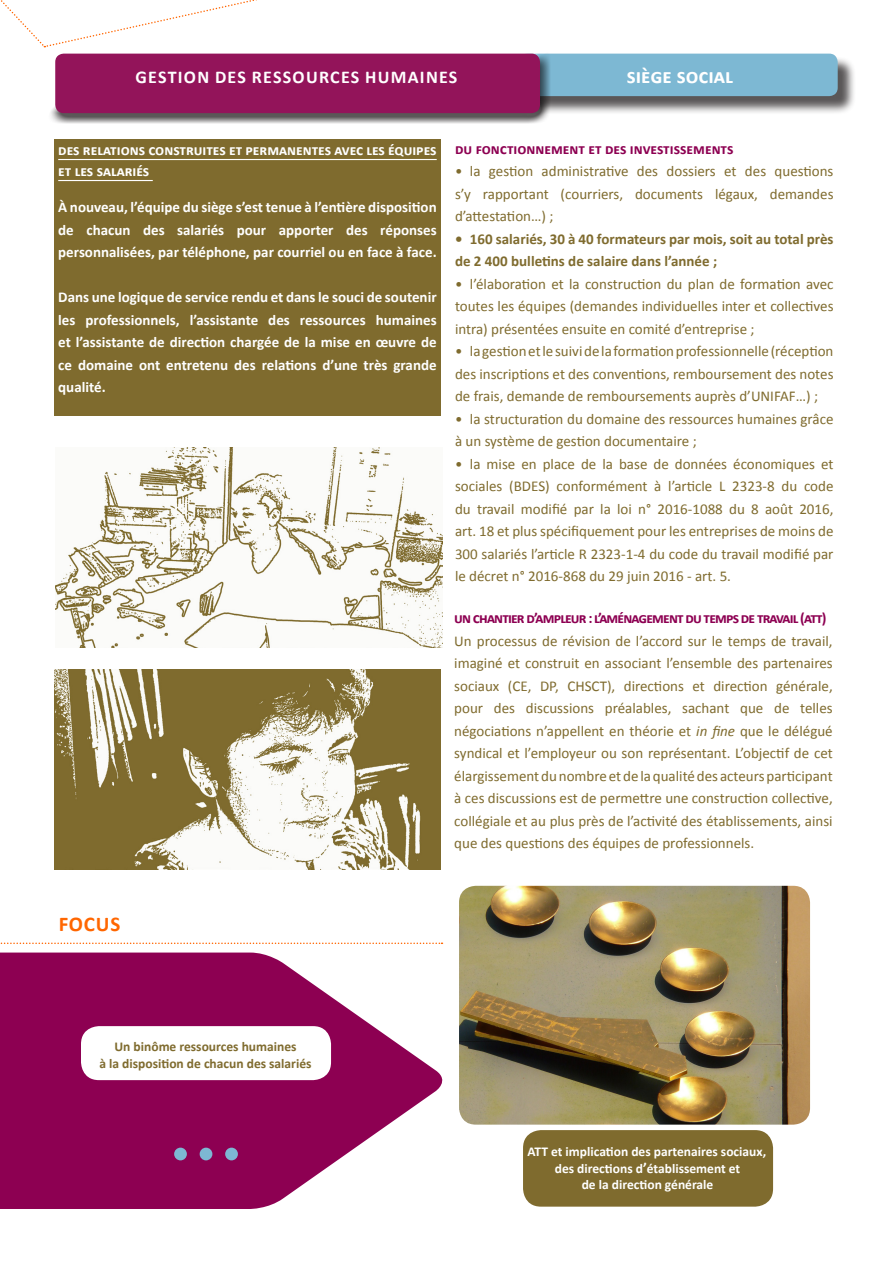
<style>
.page{position:relative;width:893px;height:1263px;background:#fff}
.page>*{position:absolute;margin:0;border:0;box-sizing:border-box;transform-origin:0 0}
.t1{font:700 21px "Calibri";color:#fff}
.t2{font:700 21px "Calibri";letter-spacing:.04em;color:#f60}
.t3{font:700 18px "Calibri";letter-spacing:.07em;color:#fff}
.t4{font:15px/22.5px "Calibri";color:#7f6b2e;text-align:justify}
.t5{font:700 15px/22.5px "Calibri";color:#fff;text-align:justify}
.t6{font:700 15px/22.5px "Calibri";color:#7f6b2e}
.t7{font:700 15px "Calibri";letter-spacing:-.055em;color:#8d0052}
.t8{font:700 15px "Calibri";color:#8d0052}
.t9{font:700 13.5px "Calibri";color:#fff}
.t10{font:700 13.5px "Calibri";color:#7f6b2e}
.s1{font-style:italic}
.s2{font-size:15px}
</style>
<div class="page">
<div style="left:521px;top:56px;width:335px;height:59px;background:#231f20;opacity:.75"></div>
<div style="left:519px;top:54px;width:319px;height:42px;background:#7db8d3;border-radius:9px"></div>
<div style="left:48px;top:50px;width:503px;height:74px;background:#231f20;opacity:.75"></div>
<div style="left:55px;top:54px;width:485px;height:59px;background:#93145a;border-radius:9px"></div>
<svg style="left:0;top:952px;width:443px;height:257px;fill:#8d0052"></svg>
<svg style="left:1px;top:0;width:256px;height:48px"></svg>
<svg style="left:0;top:942px;width:442px;height:2px"></svg>
<div style="left:54px;top:140px;width:387px;height:276px;background:#7f6b2e"></div>
<hr style="left:58px;top:159px;width:379px;height:1px;background:#fff">
<hr style="left:58px;top:180px;width:95px;height:1px;background:#fff">
<img style="left:55px;top:447px;width:387px;height:200px">
<img style="left:54px;top:670px;width:387px;height:200px">
<img style="left:459px;top:886px;width:351px;height:238px">
<div style="left:81px;top:1026px;width:250px;height:54px;background:#fff;border-radius:18px"></div>
<div style="left:174px;top:1147px;width:13px;height:13px;background:#7db8d3;border-radius:50%"></div>
<div style="left:225px;top:1147px;width:13px;height:13px;background:#7db8d3;border-radius:50%"></div>
<div style="left:200px;top:1147px;width:12px;height:13px;background:#7db8d3;border-radius:50%"></div>
<div style="left:523px;top:1130px;width:250px;height:76px;background:#7f6b2e;border-radius:18px"></div>
<p class="t3" style="left:136px;top:66px;width:323px">GESTION DES RESSOURCES HUMAINES</p>
<p class="t1" style="left:627px;top:62px;width:108px">siège social</p>
<p class="t5" style="left:58px;top:140px;width:380px;line-height:21px">des relations construites et permanentes avec les équipes et les salariés</p>
<p class="t5" style="left:58px;top:196px;width:380px">À nouveau, l’équipe du siège s’est tenue à l’entière disposition de chacun des salariés pour apporter des réponses personnalisées, par téléphone, par courriel ou en face à face.</p>
<p class="t5" style="left:58px;top:286px;width:380px">Dans une logique de service rendu et dans le souci de soutenir les professionnels, l’assistante des ressources humaines et l’assistante de direction chargée de la mise en œuvre de ce domaine ont entretenu des relations d’une très grande qualité.</p>
<p class="t8" style="left:455px;top:139px;width:280px">du fonctionnement et des investissements</p>
<p class="t4" style="left:455px;top:160px;width:380px">• la gestion administrative des dossiers et des questions s’y rapportant (courriers, documents légaux, demandes d’attestation…) ;</p>
<p class="t6" style="left:455px;top:227px;width:380px">• 160 salariés, 30 à 40 formateurs par mois, soit au total près de 2 400 bulletins de salaire dans l’année ;</p>
<p class="t4" style="left:455px;top:273px;width:380px">• l’élaboration et la construction du plan de formation avec toutes les équipes (demandes individuelles inter et collectives intra) présentées ensuite en comité d’entreprise ;</p>
<p class="t4" style="left:455px;top:340px;width:380px">• la gestion et le suivi de la formation professionnelle (réception des inscriptions et des conventions, remboursement des notes de frais, demande de remboursements auprès d’UNIFAF…) ;</p>
<p class="t4" style="left:455px;top:408px;width:380px">• la structuration du domaine des ressources humaines grâce à un système de gestion documentaire ;</p>
<p class="t4" style="left:455px;top:453px;width:380px">• la mise en place de la base de données économiques et sociales (BDES) conformément à l’article L 2323-8 du code du travail modifié par la loi n° 2016-1088 du 8 août 2016, art. 18 et plus spécifiquement pour les entreprises de moins de 300 salariés l’article R 2323-1-4 du code du travail modifié par le décret n° 2016-868 du 29 juin 2016 - art. 5.</p>
<p class="t7" style="left:454px;top:608px;width:374px">un chantier d’ampleur : l’aménagement du temps de travail (att)</p>
<p class="t4" style="left:454px;top:629px;width:380px">Un processus de révision de l’accord sur le temps de travail, imaginé et construit en associant l’ensemble des partenaires sociaux (CE, DP, CHSCT), directions et direction générale, pour des discussions préalables, sachant que de telles négociations n’appellent en théorie et <span class="s1">in fine</span> que le délégué syndical et l’employeur ou son représentant. L’objectif de cet élargissement du nombre et de la qualité des acteurs participant à ces discussions est de permettre une construction collective, collégiale et au plus près de l’activité des établissements, ainsi que des questions des équipes de professionnels.</p>
<p class="t2" style="left:59px;top:910px;width:63px">FOCUS</p>
<p class="t10" style="left:114px;top:1038px;width:184px">Un binôme ressources humaines</p>
<p class="t10" style="left:100px;top:1054px;width:214px">à la disposition de chacun des salariés</p>
<p class="t9" style="left:527px;top:1143px;width:240px">ATT et implication des partenaires sociaux,</p>
<p class="t9" style="left:555px;top:1159px;width:187px">des directions d<span class="s2">’</span>établissement et</p>
<p class="t9" style="left:582px;top:1176px;width:133px">de la direction générale</p>
</div>
